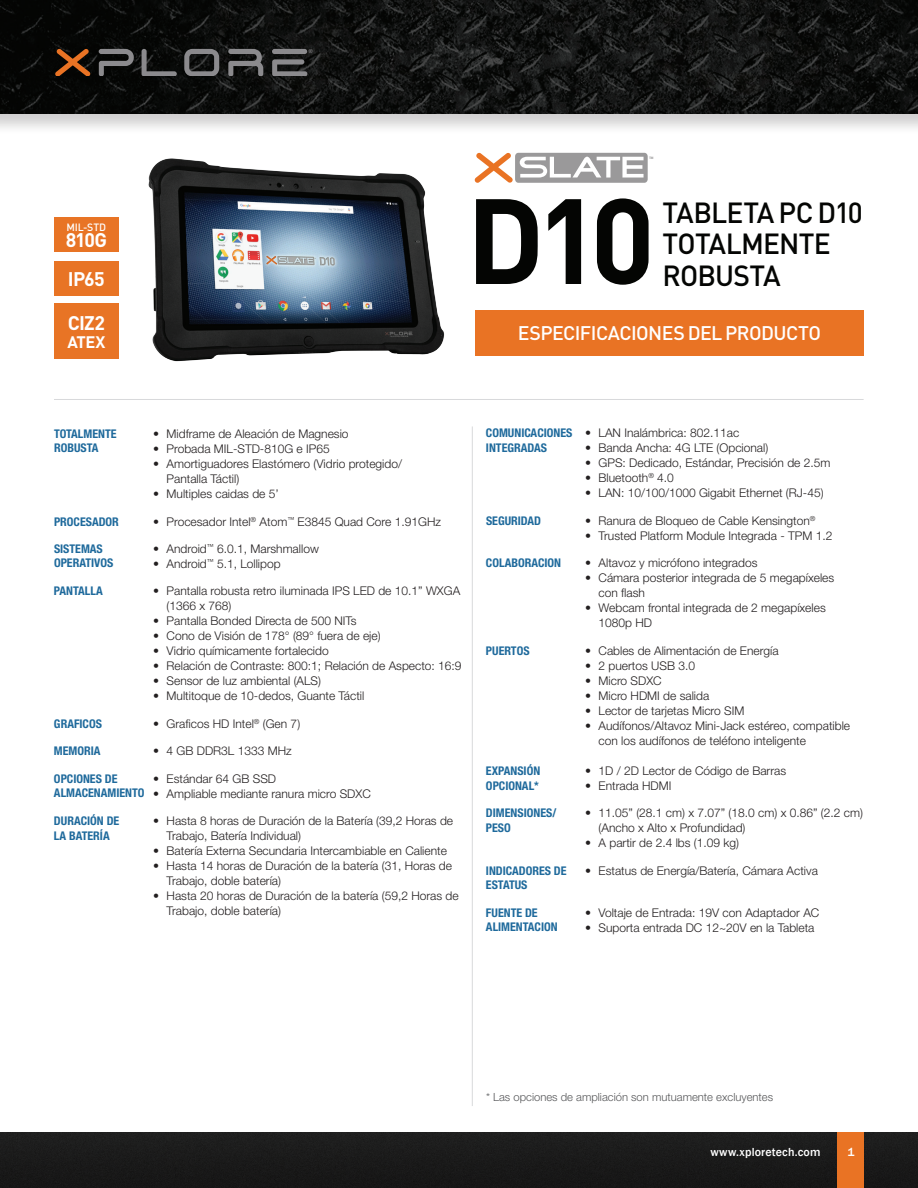
<style>
.page{position:relative;width:918px;height:1188px;background:#fff}
.page>*{position:absolute;margin:0;border:0;box-sizing:border-box;transform-origin:0 0}
.t1{font:700 119.1px "DIN";color:#040503}
.t2{font:500 28.8px/31.5px "DIN";letter-spacing:-.03em;color:#040503}
.t3{font:500 19.5px "DIN";letter-spacing:-.03em;color:#fff}
.t4{font:700 19.5px "DIN";letter-spacing:-.04em;color:#fff}
.t5{font:700 16.5px "DIN";color:#fff}
.t6{font:300 12px/15px "Helvetica Neue LT Pro";color:#231f20}
.t7{font:700 condensed 12px/14.4px "Helvetica Neue LT Pro";color:#1f6a9c}
.t8{font:500 12px "Franklin Gothic";letter-spacing:.015em;color:#fff}
.t9{font:300 11.25px "Helvetica Neue LT Pro";color:#57585a}
.t10{font:500 10.5px "DIN";letter-spacing:-.01em;color:#fff}
.t11{font:5.25px "Arial";color:#8b8a8d}
.t12{font:700 3.15px "Arial";color:#9a999a}
</style>
<div class="page">
<div style="left:0;top:1133px;width:918px;height:55px;background:#1a1a1a"></div>
<div style="left:837px;top:1133px;width:27px;height:55px;background:#e97324"></div>
<div style="left:0;top:0;width:918px;height:135px;background:#231f20;opacity:.21"></div>
<img style="left:0;top:0;width:918px;height:114px">
<svg style="left:184px;top:49px;width:35px;height:26px"></svg>
<svg style="left:99px;top:49px;width:35px;height:26px"></svg>
<svg style="left:142px;top:49px;width:35px;height:26px"></svg>
<svg style="left:55px;top:49px;width:35px;height:26px"></svg>
<svg style="left:228px;top:49px;width:35px;height:26px"></svg>
<svg style="left:272px;top:49px;width:35px;height:26px"></svg>
<div style="left:476px;top:310px;width:388px;height:46px;background:#e97324"></div>
<hr style="left:54px;top:399px;width:810px;height:1px;background:#d8d9db">
<hr style="left:472px;top:426px;width:1px;height:680px;background:#d8d9db">
<div style="left:54px;top:217px;width:65px;height:35px;background:#e87425"></div>
<div style="left:54px;top:303px;width:65px;height:55px;background:#e87425"></div>
<div style="left:54px;top:261px;width:65px;height:35px;background:#e87425"></div>
<svg style="left:497px;top:153px;width:151px;height:30px"></svg>
<img style="left:90px;top:152px;width:407px;height:210px">
<p class="t11" style="left:309px;top:47px;width:5px">®</p>
<p class="t10" style="left:66px;top:220px;width:41px">MIL-STD</p>
<h3 class="t4" style="left:66px;top:227px;width:43px">810G</h3>
<h3 class="t4" style="left:68px;top:267px;width:38px">IP65</h3>
<h3 class="t4" style="left:68px;top:310px;width:39px">CIZ2</h3>
<h3 class="t5" style="left:67px;top:331px;width:39px">ATEX</h3>
<p class="t12" style="left:649px;top:156px;width:6px">TM</p>
<h1 class="t1" style="left:466px;top:163px;width:190px">D10</h1>
<h2 class="t2" style="left:663px;top:196px;width:202px">TABLETA PC D10<br>TOTALMENTE<br>ROBUSTA</h2>
<h3 class="t3" style="left:518px;top:320px;width:305px">ESPECIFICACIONES DEL PRODUCTO</h3>
<p class="t7" style="left:54px;top:426px;width:64px">TOTALMENTE<br>ROBUSTA</p>
<p class="t6" style="left:153px;top:426px;width:197px">• Midframe de Aleación de Magnesio</p>
<p class="t6" style="left:153px;top:441px;width:178px">• Probada MIL-STD-810G e IP65</p>
<p class="t6" style="left:167px;top:456px;width:237px;text-indent:-14px">• Amortiguadores Elastómero (Vidrio protegido/<br>Pantalla Táctil)</p>
<p class="t6" style="left:153px;top:486px;width:127px">• Multiples caidas de 5’</p>
<p class="t7" style="left:54px;top:514px;width:66px">PROCESADOR</p>
<p class="t6" style="left:153px;top:513px;width:289px">• Procesador Intel<sup>®</sup> Atom<sup>™</sup> E3845 Quad Core 1.91GHz</p>
<p class="t7" style="left:54px;top:541px;width:61px">SISTEMAS<br>OPERATIVOS</p>
<p class="t6" style="left:153px;top:541px;width:167px">• Android<sup>™</sup> 6.0.1, Marshmallow</p>
<p class="t6" style="left:153px;top:556px;width:129px">• Android<sup>™</sup> 5.1, Lollipop</p>
<p class="t7" style="left:54px;top:584px;width:50px">PANTALLA</p>
<p class="t6" style="left:167px;top:583px;width:295px;text-indent:-14px">• Pantalla robusta retro iluminada IPS LED de 10.1” WXGA (1366 x 768)</p>
<p class="t6" style="left:153px;top:613px;width:205px">• Pantalla Bonded Directa de 500 NITs</p>
<p class="t6" style="left:153px;top:628px;width:229px">• Cono de Visión de 178° (89° fuera de eje)</p>
<p class="t6" style="left:153px;top:643px;width:177px">• Vidrio químicamente fortalecido</p>
<p class="t6" style="left:153px;top:658px;width:310px">• Relación de Contraste: 800:1; Relación de Aspecto: 16:9</p>
<p class="t6" style="left:153px;top:673px;width:169px">• Sensor de luz ambiental (ALS)</p>
<p class="t6" style="left:153px;top:688px;width:213px">• Multitoque de 10-dedos, Guante Táctil</p>
<p class="t7" style="left:54px;top:716px;width:50px">GRAFICOS</p>
<p class="t6" style="left:153px;top:716px;width:149px">• Graficos HD Intel<sup>®</sup> (Gen 7)</p>
<p class="t7" style="left:54px;top:744px;width:48px">MEMORIA</p>
<p class="t6" style="left:153px;top:743px;width:140px">• 4 GB DDR3L 1333 MHz</p>
<p class="t7" style="left:54px;top:771px;width:92px">OPCIONES DE<br>ALMACENAMIENTO</p>
<p class="t6" style="left:153px;top:771px;width:125px">• Estándar 64 GB SSD</p>
<p class="t6" style="left:153px;top:786px;width:219px">• Ampliable mediante ranura micro SDXC</p>
<p class="t7" style="left:54px;top:814px;width:67px">DURACIÓN DE<br>LA BATERÍA</p>
<p class="t6" style="left:167px;top:813px;width:288px;text-indent:-14px">• Hasta 8 horas de Duración de la Batería (39,2 Horas de<br>Trabajo, Batería Individual)</p>
<p class="t6" style="left:153px;top:843px;width:295px">• Batería Externa Secundaria Intercambiable en Caliente</p>
<p class="t6" style="left:167px;top:858px;width:287px;text-indent:-14px">• Hasta 14 horas de Duración de la batería (31, Horas de<br>Trabajo, doble batería)</p>
<p class="t6" style="left:167px;top:888px;width:294px;text-indent:-14px">• Hasta 20 horas de Duración de la batería (59,2 Horas de<br>Trabajo, doble batería)</p>
<p class="t7" style="left:486px;top:426px;width:88px">COMUNICACIONES<br>INTEGRADAS</p>
<p class="t6" style="left:585px;top:425px;width:156px">• LAN Inalámbrica: 802.11ac</p>
<p class="t6" style="left:585px;top:440px;width:185px">• Banda Ancha: 4G LTE (Opcional)</p>
<p class="t6" style="left:585px;top:455px;width:247px">• GPS: Dedicado, Estándar, Precisión de 2.5m</p>
<p class="t6" style="left:585px;top:470px;width:90px">• Bluetooth<sup>®</sup> 4.0</p>
<p class="t6" style="left:585px;top:485px;width:240px">• LAN: 10/100/1000 Gigabit Ethernet (RJ-45)</p>
<p class="t7" style="left:486px;top:513px;width:56px">SEGURIDAD</p>
<p class="t6" style="left:585px;top:513px;width:232px">• Ranura de Bloqueo de Cable Kensington<sup>®</sup></p>
<p class="t6" style="left:585px;top:528px;width:249px">• Trusted Platform Module Integrada - TPM 1.2</p>
<p class="t7" style="left:486px;top:556px;width:77px">COLABORACION</p>
<p class="t6" style="left:585px;top:555px;width:174px">• Altavoz y micrófono integrados</p>
<p class="t6" style="left:599px;top:570px;width:237px;text-indent:-14px">• Cámara posterior integrada de 5 megapíxeles con flash</p>
<p class="t6" style="left:599px;top:600px;width:229px;text-indent:-14px">• Webcam frontal integrada de 2 megapíxeles<br>1080p HD</p>
<p class="t7" style="left:486px;top:643px;width:45px">PUERTOS</p>
<p class="t6" style="left:585px;top:643px;width:195px">• Cables de Alimentación de Energía</p>
<p class="t6" style="left:585px;top:658px;width:111px">• 2 puertos USB 3.0</p>
<p class="t6" style="left:585px;top:673px;width:78px">• Micro SDXC</p>
<p class="t6" style="left:585px;top:688px;width:126px">• Micro HDMI de salida</p>
<p class="t6" style="left:585px;top:703px;width:161px">• Lector de tarjetas Micro SIM</p>
<p class="t6" style="left:599px;top:718px;width:253px;text-indent:-14px">• Audífonos/Altavoz Mini-Jack estéreo, compatible con los audífonos de teléfono inteligente</p>
<p class="t6" style="left:585px;top:763px;width:203px">• 1D / 2D Lector de Código de Barras</p>
<p class="t6" style="left:585px;top:778px;width:88px">• Entrada HDMI</p>
<p class="t7" style="left:486px;top:764px;width:56px">EXPANSIÓN<br>OPCIONAL*</p>
<p class="t7" style="left:486px;top:806px;width:72px">DIMENSIONES/<br>PESO</p>
<p class="t6" style="left:599px;top:805px;width:266px;text-indent:-14px">• 11.05” (28.1 cm) x 7.07” (18.0 cm) x 0.86” (2.2 cm) (Ancho x Alto x Profundidad)</p>
<p class="t6" style="left:585px;top:835px;width:156px">• A partir de 2.4 lbs (1.09 kg)</p>
<p class="t7" style="left:486px;top:863px;width:82px">INDICADORES DE<br>ESTATUS</p>
<p class="t6" style="left:585px;top:863px;width:234px">• Estatus de Energía/Batería, Cámara Activa</p>
<p class="t7" style="left:486px;top:905px;width:73px">FUENTE DE<br>ALIMENTACION</p>
<p class="t6" style="left:585px;top:905px;width:236px">• Voltaje de Entrada: 19V con Adaptador AC</p>
<p class="t6" style="left:585px;top:920px;width:231px">• Suporta entrada DC 12~20V en la Tableta</p>
<p class="t9" style="left:486px;top:1090px;width:289px">* Las opciones de ampliación son mutuamente excluyentes</p>
<p class="t8" style="left:710px;top:1144px;width:112px">www.xploretech.com</p>
<p class="t8" style="left:848px;top:1144px;width:9px">1</p>
</div>
